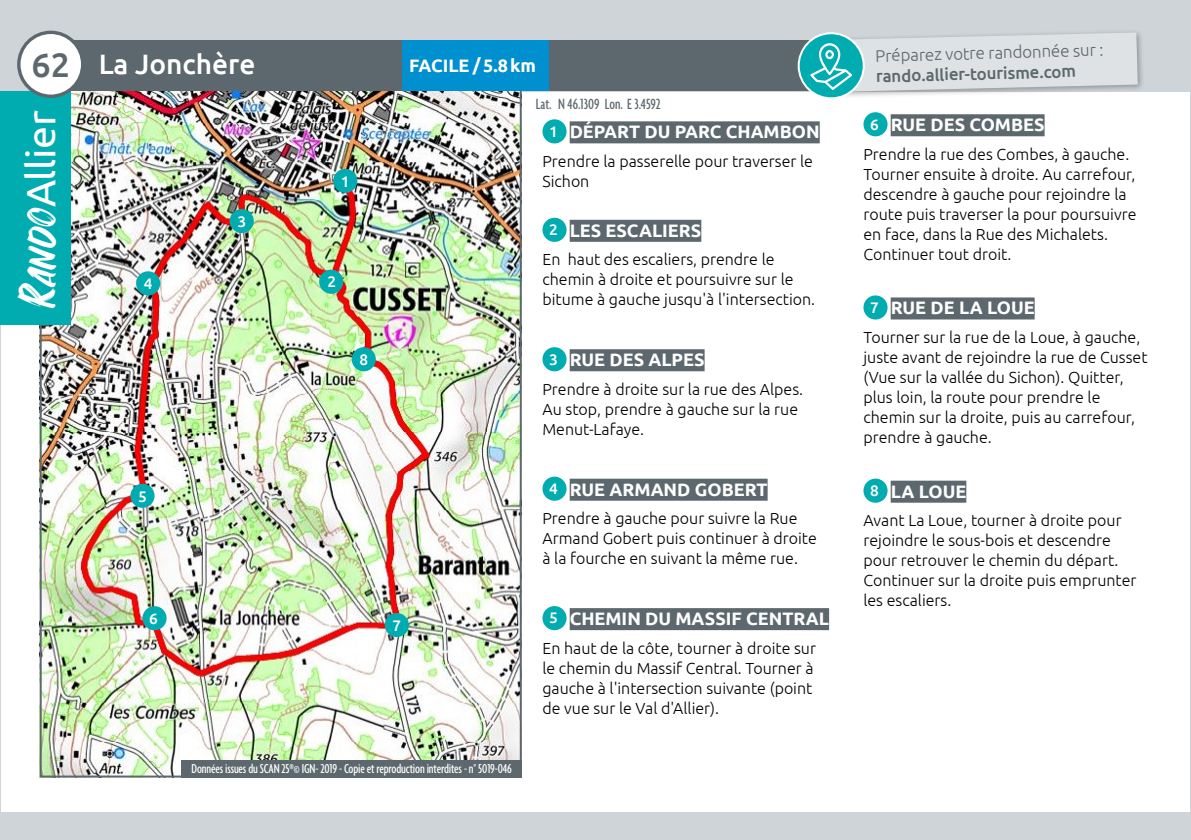
<style>
.page{position:relative;width:1191px;height:840px;background:#fff}
.page>*{position:absolute;margin:0;border:0;box-sizing:border-box;transform-origin:0 0}
.t1{font:41px "Ubuntu";letter-spacing:-.01em;color:#fff}
.t2{font:500 34px "Ubuntu";color:#5d686e}
.t3{font:500 28px "Ubuntu";color:#fff}
.t4{font:700 18px "Ubuntu";color:#fff}
.t5{font:300 17px "Ubuntu";color:#5d686e}
.t6{font:500 17px "Ubuntu";color:#5d686e}
.t7{font:300 16px/20px "Ubuntu";color:#000}
.t8{font:500 extra-condensed 16px "Agenda";color:#5d686e}
.t9{font:500 15.4px "Ubuntu";color:#fff}
.t10{font:500 15.4px "Ubuntu";color:#fff}
.t11{font:500 extra-condensed 14px "Agenda";letter-spacing:-.01em;color:#fff}
.s1{font-family:"Fontania";font-size:41.2px}
.s2{font-weight:500;font-size:15.4px}
</style>
<div class="page">
<div style="left:0;top:0;width:1191px;height:91px;background:#ced4d8"></div>
<img style="left:43px;top:91px;width:476px;height:683px">
<div style="left:40px;top:40px;width:810px;height:51px;background:#5d686e"></div>
<div style="left:402px;top:40px;width:147px;height:51px;background:#008fcf"></div>
<div style="left:333px;top:169px;width:24px;height:24px;background:#00acb0;border-radius:50%"></div>
<div style="left:136px;top:271px;width:24px;height:24px;background:#00acb0;border-radius:50%"></div>
<div style="left:230px;top:209px;width:24px;height:24px;background:#00acb0;border-radius:50%"></div>
<div style="left:130px;top:483px;width:24px;height:24px;background:#00acb0;border-radius:50%"></div>
<div style="left:352px;top:347px;width:24px;height:24px;background:#00acb0;border-radius:50%"></div>
<div style="left:385px;top:612px;width:24px;height:24px;background:#00acb0;border-radius:50%"></div>
<div style="left:0;top:91px;width:71px;height:233px;background:#00acb0"></div>
<div style="left:319px;top:269px;width:24px;height:24px;background:#00acb0;border-radius:50%"></div>
<div style="left:19px;top:32px;width:64px;height:64px;background:#fff;border-radius:50%"></div>
<div style="left:17px;top:31px;width:67px;height:67px;border:3px solid #5d686e;border-radius:50%"></div>
<div style="left:0;top:812px;width:1191px;height:27px;background:#ced4d8"></div>
<div style="left:569px;top:121px;width:250px;height:22px;background:#5d686e"></div>
<div style="left:542px;top:119px;width:24px;height:24px;background:#00acb0;border-radius:50%"></div>
<div style="left:569px;top:220px;width:132px;height:22px;background:#5d686e"></div>
<div style="left:542px;top:218px;width:24px;height:24px;background:#00acb0;border-radius:50%"></div>
<div style="left:569px;top:349px;width:135px;height:22px;background:#5d686e"></div>
<div style="left:542px;top:347px;width:24px;height:24px;background:#00acb0;border-radius:50%"></div>
<div style="left:569px;top:478px;width:198px;height:22px;background:#5d686e"></div>
<div style="left:542px;top:476px;width:24px;height:24px;background:#00acb0;border-radius:50%"></div>
<div style="left:569px;top:607px;width:260px;height:22px;background:#5d686e"></div>
<div style="left:542px;top:605px;width:24px;height:25px;background:#00acb0;border-radius:50%"></div>
<div style="left:890px;top:114px;width:154px;height:22px;background:#5d686e"></div>
<div style="left:863px;top:112px;width:24px;height:24px;background:#00acb0;border-radius:50%"></div>
<div style="left:890px;top:297px;width:144px;height:22px;background:#5d686e"></div>
<div style="left:863px;top:295px;width:24px;height:24px;background:#00acb0;border-radius:50%"></div>
<div style="left:890px;top:480px;width:76px;height:22px;background:#5d686e"></div>
<div style="left:863px;top:478px;width:24px;height:24px;background:#00acb0;border-radius:50%"></div>
<div style="left:825px;top:29px;width:319px;height:71px;background:#000;opacity:.3"></div>
<svg style="left:798px;top:33px;width:66px;height:66px"></svg>
<div style="left:797px;top:32px;width:68px;height:68px;border:2px solid #fff;border-radius:50%"></div>
<svg style="left:810px;top:32px;width:327px;height:60px"></svg>
<div style="left:182px;top:760px;width:340px;height:17px;background:#5d686e"></div>
<div style="left:142px;top:605px;width:25px;height:25px;background:#00acb0;border-radius:50%"></div>
<h2 class="t2" style="left:31px;top:43px;width:40px">62</h2>
<h1 class="t1" style="left:16px;top:307px;width:198px;rotate:-90deg"><span class="s1">Rando</span>Allier</h1>
<h3 class="t3" style="left:99px;top:46px;width:158px">La Jonchère</h3>
<p class="t9" style="left:144px;top:274px;width:10px">4</p>
<p class="t9" style="left:138px;top:486px;width:10px">5</p>
<p class="t10" style="left:149px;top:608px;width:10px">6</p>
<p class="t9" style="left:237px;top:212px;width:10px">3</p>
<p class="t10" style="left:341px;top:171px;width:10px">1</p>
<p class="t9" style="left:327px;top:272px;width:10px">2</p>
<p class="t9" style="left:359px;top:350px;width:10px">8</p>
<p class="t4" style="left:409px;top:55px;width:128px">FACILE / 5.8km</p>
<p class="t8" style="left:536px;top:94px;width:126px">Lat. N 46.1309 Lon. E 3.4592</p>
<p class="t4" style="left:549px;top:121px;width:272px"><span class="s2">1</span> DÉPART DU PARC CHAMBON</p>
<p class="t7" style="left:542px;top:150px;width:272px">Prendre la passerelle pour traverser le<br>Sichon</p>
<p class="t4" style="left:549px;top:219px;width:154px"><span class="s2">2</span> LES ESCALIERS</p>
<p class="t7" style="left:542px;top:249px;width:274px">En haut des escaliers, prendre le chemin à droite et poursuivre sur le bitume à gauche jusqu'à l'intersection.</p>
<p class="t4" style="left:549px;top:349px;width:157px"><span class="s2">3</span> RUE DES ALPES</p>
<p class="t7" style="left:542px;top:378px;width:262px">Prendre à droite sur la rue des Alpes.<br>Au stop, prendre à gauche sur la rue<br>Menut-Lafaye.</p>
<p class="t4" style="left:549px;top:478px;width:220px"><span class="s2">4</span> RUE ARMAND GOBERT</p>
<p class="t7" style="left:542px;top:507px;width:276px">Prendre à gauche pour suivre la Rue<br>Armand Gobert puis continuer à droite à la fourche en suivant la même rue.</p>
<p class="t9" style="left:392px;top:615px;width:10px">7</p>
<p class="t4" style="left:549px;top:607px;width:281px"><span class="s2">5</span> CHEMIN DU MASSIF CENTRAL</p>
<p class="t7" style="left:542px;top:637px;width:275px">En haut de la côte, tourner à droite sur le chemin du Massif Central. Tourner à gauche à l'intersection suivante (point de vue sur le Val d'Allier).</p>
<p class="t11" style="left:191px;top:760px;width:322px">Données issues du SCAN 25®© IGN- 2019 - Copie et reproduction interdites - n° 5019-046</p>
<p class="t5" style="left:875px;top:45px;width:230px;rotate:-1deg">Préparez votre randonnée sur :</p>
<p class="t6" style="left:875px;top:65px;width:202px;rotate:-1deg">rando.allier-tourisme.com</p>
<p class="t4" style="left:870px;top:114px;width:176px"><span class="s2">6</span> RUE DES COMBES</p>
<p class="t7" style="left:863px;top:143px;width:274px">Prendre la rue des Combes, à gauche.<br>Tourner ensuite à droite. Au carrefour, descendre à gauche pour rejoindre la route puis traverser la pour poursuivre en face, dans la Rue des Michalets.<br>Continuer tout droit.</p>
<p class="t4" style="left:870px;top:297px;width:166px"><span class="s2">7</span> RUE DE LA LOUE</p>
<p class="t7" style="left:863px;top:326px;width:285px">Tourner sur la rue de la Loue, à gauche, juste avant de rejoindre la rue de Cusset (Vue sur la vallée du Sichon). Quitter, plus loin, la route pour prendre le chemin sur la droite, puis au carrefour, prendre à gauche.</p>
<p class="t4" style="left:870px;top:480px;width:98px"><span class="s2">8</span> LA LOUE</p>
<p class="t7" style="left:863px;top:509px;width:274px">Avant La Loue, tourner à droite pour rejoindre le sous-bois et descendre pour retrouver le chemin du départ.<br>Continuer sur la droite puis emprunter les escaliers.</p>
</div>
